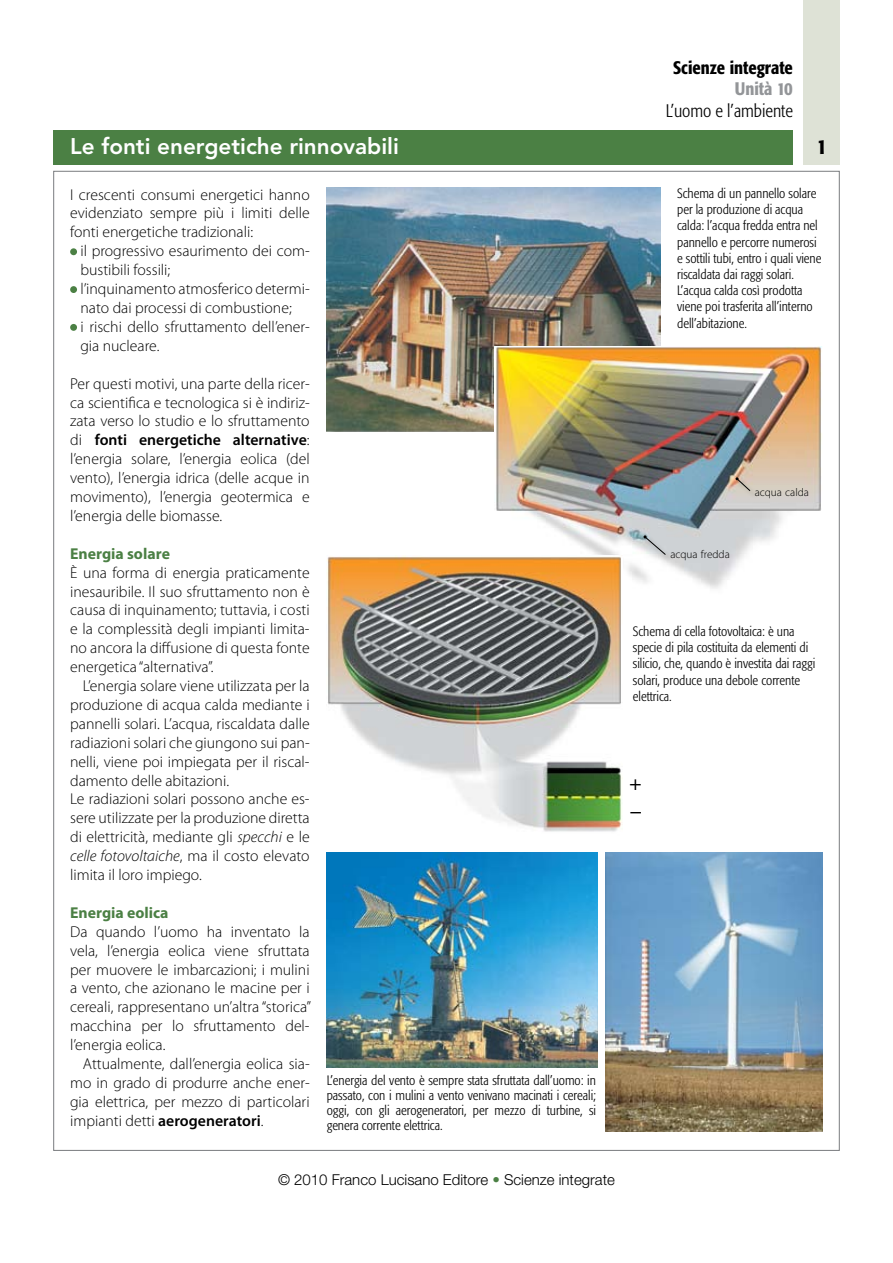
<style>
.page{position:relative;width:893px;height:1263px;background:#fff}
.page>*{position:absolute;margin:0;border:0;box-sizing:border-box;transform-origin:0 0}
.t1{font:800 22.5px "Avenir LT Std";color:#fff}
.t2{font:500 21px/28.3px "Stone Sans Std";color:#000}
.t3{font:500 condensed 21px "Formata";color:#000}
.t4{font:300 condensed 18px "Formata";color:#000}
.t5{font:500 condensed 18px "Formata";color:#000}
.t6{font:500 condensed 18px "Formata";color:#939598}
.t7{font:300 15.75px/18.9px "Myriad Pro";color:#000;text-align:justify}
.t8{font:700 15.75px "Myriad Pro";color:#4b8044}
.t9{font:300 15px "Helvetica Neue LT Std";color:#000}
.t10{font:300 condensed 13.5px/16.2px "Formata";color:#000}
.t11{font:300 11.25px "Myriad Pro";color:#000}
.s1{font-weight:600}
.s2{font-style:italic}
.s3{color:#4b8044}
</style>
<div class="page">
<div style="left:53px;top:130px;width:740px;height:34px;background:#4b8044"></div>
<div style="left:804px;top:0;width:36px;height:164px;background:#dee2d6"></div>
<div style="left:70px;top:248px;width:7px;height:7px;background:#4b8044;border-radius:50%"></div>
<div style="left:70px;top:286px;width:7px;height:7px;background:#4b8044;border-radius:50%"></div>
<div style="left:70px;top:324px;width:7px;height:7px;background:#4b8044;border-radius:50%"></div>
<img style="left:327px;top:188px;width:334px;height:244px">
<img style="left:494px;top:347px;width:328px;height:242px">
<div style="left:735px;top:477px;width:30px;height:29px;background:#000;opacity:.3"></div>
<svg style="left:735px;top:477px;width:16px;height:15px"></svg>
<div style="left:643px;top:535px;width:37px;height:35px;background:#000;opacity:.3"></div>
<svg style="left:643px;top:535px;width:23px;height:21px"></svg>
<img style="left:327px;top:556px;width:296px;height:276px">
<img style="left:327px;top:852px;width:270px;height:216px">
<img style="left:606px;top:852px;width:217px;height:279px">
<p class="t5" style="left:673px;top:57px;width:121px">Scienze integrate</p>
<p class="t6" style="left:735px;top:78px;width:59px">Unità 10</p>
<p class="t4" style="left:666px;top:100px;width:129px">L’uomo e l’ambiente</p>
<h1 class="t1" style="left:70px;top:133px;width:330px">Le fonti energetiche rinnovabili</h1>
<h2 class="t3" style="left:817px;top:133px;width:12px">1</h2>
<p class="t7" style="left:70px;top:185px;width:241px">I crescenti consumi energetici hanno evidenziato sempre più i limiti delle fonti energetiche tradizionali:</p>
<p class="t7" style="left:80px;top:242px;width:231px;text-align:left">il progressivo esaurimento dei com&shy;bustibili fossili;<br>l’inquinamento atmosferico determi&shy;nato dai processi di combustione;<br>i rischi dello sfruttamento dell’ener&shy;gia nucleare.</p>
<p class="t7" style="left:70px;top:374px;width:241px">Per questi motivi, una parte della ricer&shy;ca scientifica e tecnologica si è indiriz&shy;zata verso lo studio e lo sfruttamento di <span class="s1">fonti energetiche alternative</span>: l’energia solare, l’energia eolica (del vento), l’energia idrica (delle acque in movimento), l’energia geotermica e l’energia delle biomasse.</p>
<p class="t8" style="left:70px;top:545px;width:101px">Energia solare</p>
<p class="t7" style="left:70px;top:563px;width:241px">È una forma di energia praticamente inesauribile. Il suo sfruttamento non è causa di inquinamento; tuttavia, i costi e la complessità degli impianti limita&shy;no ancora la diffusione di questa fonte energetica “alternativa”.</p>
<p class="t7" style="left:70px;top:677px;width:241px;text-align:left;text-indent:13px">L’energia solare viene utilizzata per la produzione di acqua calda mediante i pannelli solari. L’acqua, riscaldata dalle radiazioni solari che giungono sui pan&shy;nelli, viene poi impiegata per il riscal&shy;damento delle abitazioni.<br>Le radiazioni solari possono anche es&shy;sere utilizzate per la produzione diretta di elettricità, mediante gli <span class="s2">specchi</span> e le <span class="s2">celle fotovoltaiche</span>, ma il costo elevato limita il loro impiego.</p>
<p class="t8" style="left:70px;top:904px;width:100px">Energia eolica</p>
<p class="t7" style="left:70px;top:922px;width:243px">Da quando l’uomo ha inventato la vela, l’energia eolica viene sfruttata per muovere le imbarcazioni; i mulini a vento, che azionano le macine per i cereali, rappresentano un’altra “storica” macchina per lo sfruttamento del&shy;l’energia eolica.</p>
<p class="t7" style="left:70px;top:1055px;width:241px;text-indent:13px">Attualmente, dall’energia eolica sia&shy;mo in grado di produrre anche ener&shy;gia elettrica, per mezzo di particolari impianti detti <span class="s1">aerogeneratori</span>.</p>
<p class="t10" style="left:677px;top:185px;width:146px">Schema di un pannello solare per la produzione di acqua calda: l’acqua fredda entra nel pannello e percorre numerosi e sottili tubi, entro i quali viene riscaldata dai raggi solari.<br>L’acqua calda così prodotta viene poi trasferita all’interno dell’abitazione.</p>
<p class="t11" style="left:755px;top:486px;width:56px">acqua calda</p>
<p class="t11" style="left:670px;top:548px;width:61px">acqua fredda</p>
<p class="t10" style="left:633px;top:623px;width:184px">Schema di cella fotovoltaica: è una specie di pila costituita da elementi di silicio, che, quando è investita dai raggi solari, produce una debole corrente elettrica.</p>
<h2 class="t2" style="left:629px;top:768px;width:14px">+ −</h2>
<p class="t10" style="left:327px;top:1073px;width:271px;line-height:15px;text-align:justify">L’energia del vento è sempre stata sfruttata dall’uomo: in passato, con i mulini a vento venivano macinati i cereali; oggi, con gli aerogeneratori, per mezzo di turbine, si genera corrente elettrica.</p>
<p class="t9" style="left:278px;top:1170px;width:338px">© 2010 Franco Lucisano Editore <span class="s3">•</span> Scienze integrate</p>
</div>
